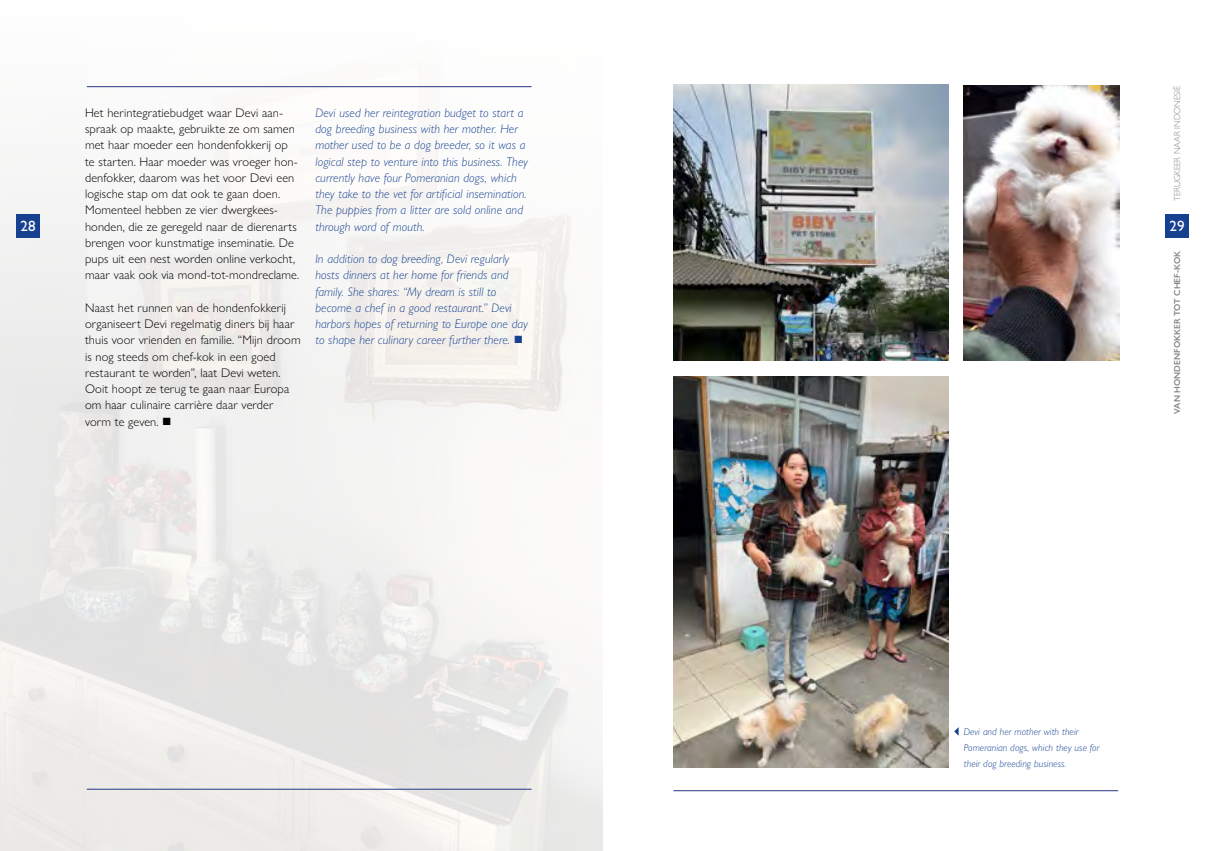
<style>
.page{position:relative;width:1205px;height:851px;background:#fff}
.page>*{position:absolute;margin:0;border:0;box-sizing:border-box;transform-origin:0 0}
.t1{font:500 15px "Gill Sans Nova";color:#fff}
.t2{font:300 12.5px/16.2px "Gill Sans Nova";letter-spacing:.01em;color:#000}
.t3{font:italic 300 12.5px/16.2px "Gill Sans Nova";letter-spacing:.01em;color:#164190}
.t4{font:italic 300 10px/16.2px "Gill Sans Nova";letter-spacing:.01em;color:#164190}
.t5{font:600 8.75px "Gill Sans Nova";color:#878787}
.t6{font:300 8.75px "Gill Sans Nova";color:#878787}
</style>
<div class="page">
<img style="left:0;top:86px;width:602px;height:764px">
<img style="left:673px;top:84px;width:275px;height:276px">
<img style="left:673px;top:377px;width:275px;height:390px">
<hr style="left:87px;top:788px;width:444px;height:1px;background:#283583">
<hr style="left:673px;top:790px;width:445px;height:1px;background:#283583">
<hr style="left:87px;top:86px;width:444px;height:1px;background:#283583">
<img style="left:964px;top:85px;width:156px;height:275px">
<svg style="left:954px;top:728px;width:4px;height:7px"></svg>
<div style="left:1165px;top:213px;width:24px;height:24px;background:#164190"></div>
<div style="left:16px;top:213px;width:24px;height:24px;background:#164190"></div>
<p class="t6" style="left:1172px;top:201px;width:117px;rotate:-90deg">TERUGKEER NAAR INDONESIË</p>
<p class="t3" style="left:315px;top:104px;width:214px">Devi used her reintegration budget to start a dog breeding business with her mother. Her mother used to be a dog breeder, so it was a logical step to venture into this business. They currently have four Pomeranian dogs, which they take to the vet for artificial insemination.<br>The puppies from a litter are sold online and through word of mouth.</p>
<p class="t3" style="left:315px;top:250px;width:214px">In addition to dog breeding, Devi regularly hosts dinners at her home for friends and family. She shares: “My dream is still to become a chef in a good restaurant.” Devi harbors hopes of returning to Europe one day to shape her culinary career further there. ■</p>
<p class="t2" style="left:85px;top:104px;width:216px">Het herintegratiebudget waar Devi aan&shy;spraak op maakte, gebruikte ze om samen met haar moeder een hondenfokkerij op te starten. Haar moeder was vroeger hon&shy;denfokker, daarom was het voor Devi een logische stap om dat ook te gaan doen.<br>Momenteel hebben ze vier dwergkees&shy;honden, die ze geregeld naar de dierenarts brengen voor kunstmatige inseminatie. De pups uit een nest worden online verkocht, maar vaak ook via mond-tot-mondreclame.</p>
<p class="t2" style="left:85px;top:299px;width:217px">Naast het runnen van de hondenfokkerij organiseert Devi regelmatig diners bij haar thuis voor vrienden en familie. “Mijn droom is nog steeds om chef-kok in een goed restaurant te worden”, laat Devi weten.<br>Ooit hoopt ze terug te gaan naar Europa om haar culinaire carrière daar verder vorm te geven. ■</p>
<p class="t1" style="left:21px;top:217px;width:16px">28</p>
<p class="t1" style="left:1169px;top:217px;width:16px">29</p>
<p class="t5" style="left:1172px;top:414px;width:164px;rotate:-90deg">VAN HONDENFOKKER TOT CHEF-KOK</p>
<p class="t4" style="left:964px;top:723px;width:137px">Devi and her mother with their<br>Pomeranian dogs, which they use for their dog breeding business.</p>
</div>
